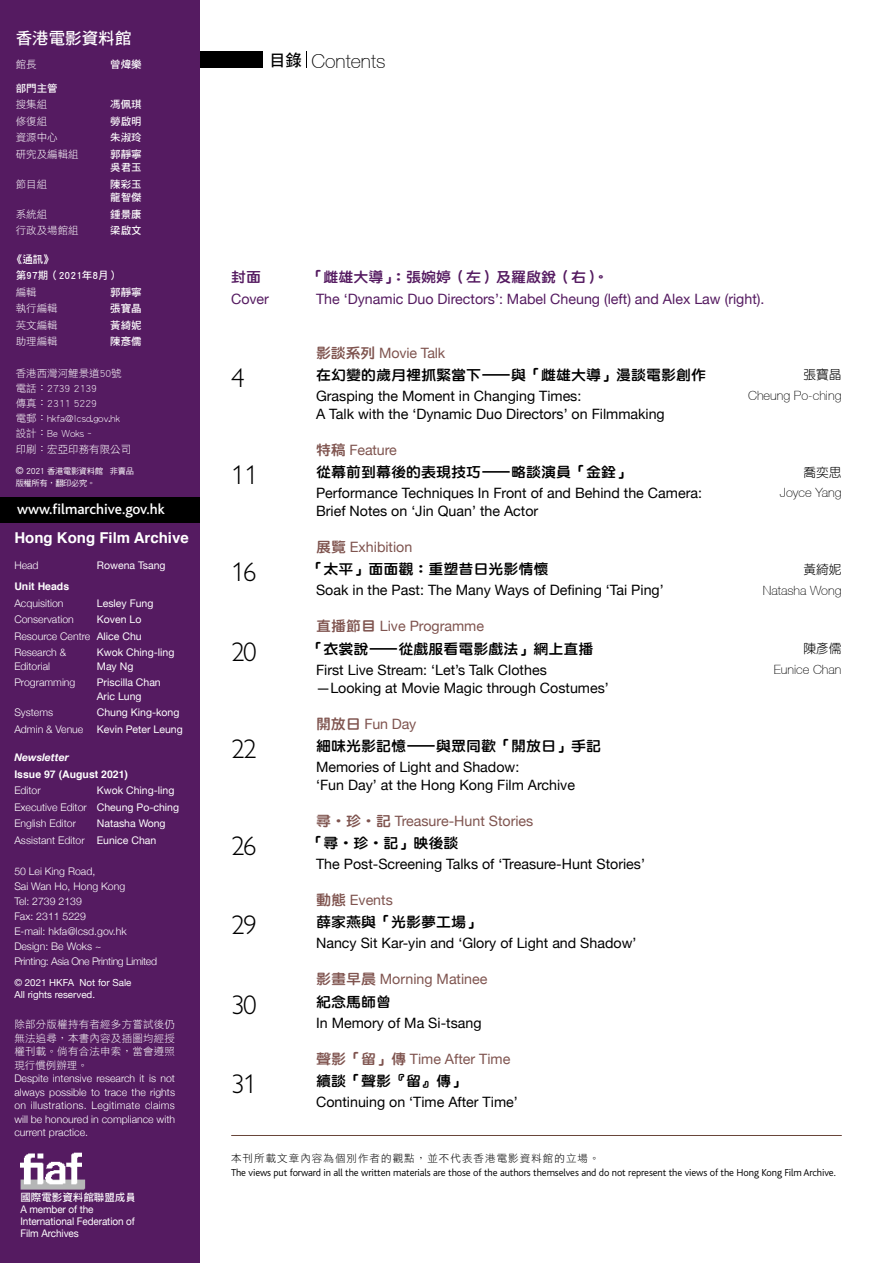
<style>
.page{position:relative;width:893px;height:1263px;background:#fff}
.page>*{position:absolute;margin:0;border:0;box-sizing:border-box;transform-origin:0 0}
.t1{font:300 27px "Gill Sans Nova";letter-spacing:-.05em;color:#000}
.t2{font:100 19.5px "Helvetica Neue CE";color:#000}
.t3{font:16.5px "DF Hei Std W7";color:#fff}
.t4{font:16.5px "DF Hei Std W7";color:#000}
.t5{font:500 15px "Bliss";color:#fff}
.t6{font:700 15px "Helvetica";color:#fff}
.t7{font:14.25px/18px "Helvetica Neue";color:#000}
.t8{font:14.25px/22.4px "DF Yuan Std W8";color:#000;scale:1.05 1}
.t9{font:14.25px/22.4px "Helvetica Neue";color:#7f544f}
.t10{font:14.25px "Helvetica Neue";color:#551b61}
.t11{font:14.25px "DF Yuan Std W8";color:#551b61;scale:1.05 1}
.t12{font:100 12.75px "Helvetica Neue CE";color:#000}
.t13{font:12.75px "DF Yuan Std W3";color:#000}
.t14{font:300 10.5px/15px "Helvetica Neue";color:#fff;text-align:justify}
.t15{font:10.5px/16.5px "Helvetica Neue";color:#fff}
.t16{font:10.5px/15px "DF Hei Std W3";color:#fff}
.t17{font:300 10.5px "Bliss";letter-spacing:-.01em;color:#000}
.t18{font:10.5px/16.5px "DF Hei Std W7";color:#fff}
.t19{font:10.5px/12px "Helvetica Neue";color:#fff;scale:.95 1}
.t20{font:10.5px "DF Hei Std W3";letter-spacing:.1em;color:#000}
.t21{font:700 10.5px "Helvetica";color:#fff}
.t22{font:italic 700 10.5px "Helvetica Neue";color:#fff}
.t23{font:9.75px/12px "Helvetica Neue";color:#fff}
.t24{font:8.25px/12px "DF Hei Std W5";letter-spacing:-.04em;color:#fff}
.s1{font-family:"DF Hei Std W3"}
.s2{font-family:"Helvetica Neue";font-size:9.75px}
.s3{font-size:9px}
.s4{font-weight:400}
.s5{font-weight:300}
.s6{color:#7f544f}
.s7{font-family:"Helvetica Neue";color:#7f544f}
.s8{font-family:"DF Yuan Std W8"}
.s9{font-family:"DF Yuan Std W8";color:#000}
</style>
<div class="page">
<div style="left:199px;top:51px;width:64px;height:17px;background:#000"></div>
<div style="left:0;top:0;width:199px;height:1263px;background:#551b61"></div>
<hr style="left:231px;top:1135px;width:611px;height:1px;background:#69463a">
<svg style="left:306px;top:51px;width:1px;height:17px"></svg>
<div style="left:0;top:497px;width:199px;height:25px;background:#000"></div>
<img style="left:20px;top:1152px;width:66px;height:38px">
<img style="left:21px;top:1153px;width:61px;height:31px">
<p class="t3" style="left:16px;top:29px;width:117px">香港電影資料館</p>
<p class="t16" style="left:16px;top:56px;width:23px">館長</p>
<p class="t18" style="left:110px;top:55px;width:33px">曾煒樂</p>
<p class="t18" style="left:16px;top:79px;width:44px">部門主管</p>
<p class="t16" style="left:16px;top:97px;width:33px">搜集組</p>
<p class="t18" style="left:110px;top:96px;width:33px">馮佩琪</p>
<p class="t16" style="left:16px;top:113px;width:33px">修復組</p>
<p class="t18" style="left:110px;top:112px;width:33px">勞啟明</p>
<p class="t16" style="left:16px;top:130px;width:44px">資源中心</p>
<p class="t18" style="left:110px;top:129px;width:33px">朱淑玲</p>
<p class="t16" style="left:16px;top:146px;width:65px">研究及編輯組</p>
<p class="t18" style="left:110px;top:145px;width:33px">郭靜寧</p>
<p class="t18" style="left:110px;top:159px;width:33px">吳君玉</p>
<p class="t16" style="left:16px;top:176px;width:33px">節目組</p>
<p class="t18" style="left:110px;top:175px;width:33px">陳彩玉</p>
<p class="t18" style="left:110px;top:189px;width:33px">龍智傑</p>
<p class="t16" style="left:16px;top:206px;width:33px">系統組</p>
<p class="t18" style="left:110px;top:205px;width:33px">鍾景康</p>
<p class="t16" style="left:16px;top:223px;width:65px">行政及場館組</p>
<p class="t18" style="left:110px;top:222px;width:33px">梁啟文</p>
<p class="t18" style="left:16px;top:250px;width:105px;text-indent:-4px">《通訊》<br>第97期（2021年8月）<span class="s1">編輯</span></p>
<p class="t18" style="left:110px;top:283px;width:33px">郭靜寧</p>
<p class="t16" style="left:16px;top:301px;width:44px">執行編輯</p>
<p class="t18" style="left:110px;top:300px;width:33px">張寶晶</p>
<p class="t16" style="left:16px;top:317px;width:44px">英文編輯</p>
<p class="t18" style="left:110px;top:316px;width:33px">黃綺妮</p>
<p class="t16" style="left:16px;top:334px;width:44px">助理編輯</p>
<p class="t18" style="left:110px;top:333px;width:33px">陳彥儒</p>
<p class="t16" style="left:16px;top:365px;width:108px">香港西灣河鯉景道50號電話：2739 2139<br>傳真：2311 5229<br>電郵：hkfa@lcsd.gov.hk設計：Be Woks ~</p>
<p class="t16" style="left:16px;top:442px;width:117px">印刷：宏亞印務有限公司</p>
<p class="t24" style="left:16px;top:465px;width:120px"><span class="s2">©</span> <span class="s3">2021</span> 香港電影資料館 非賣品版權所有，翻印必究。</p>
<p class="t5" style="left:17px;top:501px;width:149px">www.flmarchive.gov.hk</p>
<p class="t6" style="left:14px;top:526px;width:176px">Hong Kong Film Archive</p>
<p class="t14" style="left:14px;top:557px;width:26px">Head</p>
<p class="t15" style="left:97px;top:556px;width:70px">Rowena Tsang</p>
<p class="t21" style="left:14px;top:578px;width:56px">Unit Heads</p>
<p class="t14" style="left:14px;top:595px;width:51px">Acquisition</p>
<p class="t15" style="left:97px;top:594px;width:58px">Lesley Fung</p>
<p class="t14" style="left:14px;top:611px;width:61px">Conservation</p>
<p class="t14" style="left:14px;top:610px;width:129px;line-height:16.5px;text-indent:82px"><span class="s4">Koven Lo </span>Resource Centre <span class="s4">Alice Chu </span>Research &amp;</p>
<p class="t15" style="left:97px;top:643px;width:79px">Kwok Ching-ling</p>
<p class="t14" style="left:14px;top:658px;width:37px">Editorial</p>
<p class="t15" style="left:97px;top:657px;width:38px">May Ng</p>
<p class="t14" style="left:14px;top:674px;width:63px">Programming</p>
<p class="t15" style="left:97px;top:673px;width:65px">Priscilla Chan</p>
<p class="t15" style="left:97px;top:687px;width:46px">Aric Lung</p>
<p class="t14" style="left:14px;top:704px;width:40px">Systems</p>
<p class="t15" style="left:97px;top:703px;width:84px">Chung King-kong</p>
<p class="t14" style="left:14px;top:721px;width:71px">Admin &amp; Venue</p>
<p class="t15" style="left:97px;top:720px;width:87px">Kevin Peter Leung</p>
<p class="t22" style="left:14px;top:749px;width:56px">Newsletter</p>
<p class="t21" style="left:14px;top:765px;width:115px">Issue 97 (August 2021)</p>
<p class="t14" style="left:14px;top:782px;width:28px">Editor</p>
<p class="t15" style="left:14px;top:781px;width:166px;text-indent:82px">Kwok Ching-ling<br><span class="s5">Executive Editor</span> Cheung Po-ching<br><span class="s5">English Editor</span></p>
<p class="t15" style="left:14px;top:814px;width:153px;text-indent:82px">Natasha Wong<br><span class="s5">Assistant Editor</span> Eunice Chan</p>
<p class="t14" style="left:14px;top:863px;width:144px;text-align:left">50 Lei King Road,<br>Sai Wan Ho, Hong Kong<br>Tel: 2739 2139<br>Fax: 2311 5229<br>E-mail: hkfa@lcsd.gov.hk<br>Design: Be Woks ~<br>Printing: Asia One Printing Limited</p>
<p class="t23" style="left:14px;top:976px;width:119px">© 2021 HKFA Not for Sale<br>All rights reserved.</p>
<p class="t16" style="left:14px;top:1017px;width:162px;line-height:13.5px;text-align:justify">除部分版權持有者經多方嘗試後仍無法追尋，本書內容及插圖均經授權刊載。倘有合法申索，當會遵照現行慣例辦理。</p>
<p class="t14" style="left:14px;top:1070px;width:162px">Despite intensive research it is not</p>
<p class="t14" style="left:14px;top:1084px;width:162px">always possible to trace the rights</p>
<p class="t14" style="left:14px;top:1098px;width:162px;line-height:13.5px">on illustrations. Legitimate claims will be honoured in compliance with current practice.</p>
<p class="t18" style="left:20px;top:1189px;width:117px">國際電影資料館聯盟成員</p>
<p class="t19" style="left:20px;top:1203px;width:122px">A member of the<br>International Federation of<br>Film Archives</p>
<p class="t4" style="left:269px;top:52px;width:34px">目錄</p>
<p class="t2" style="left:311px;top:50px;width:76px">Contents</p>
<p class="t11" style="left:231px;top:269px;width:30px">封面</p>
<p class="t10" style="left:231px;top:287px;width:39px">Cover</p>
<p class="t1" style="left:231px;top:361px;width:15px">4</p>
<p class="t1" style="left:231px;top:458px;width:28px">11</p>
<p class="t1" style="left:231px;top:556px;width:27px">16</p>
<p class="t1" style="left:231px;top:635px;width:27px">20</p>
<p class="t1" style="left:231px;top:732px;width:27px">22</p>
<p class="t1" style="left:231px;top:829px;width:27px">26</p>
<p class="t1" style="left:231px;top:909px;width:27px">29</p>
<p class="t1" style="left:231px;top:988px;width:27px">30</p>
<p class="t1" style="left:231px;top:1067px;width:27px">31</p>
<p class="t11" style="left:309px;top:269px;width:287px">「雌雄大導」：張婉婷（左）及羅啟銳（右）。</p>
<p class="t10" style="left:316px;top:287px;width:450px">The ‘Dynamic Duo Directors’: Mabel Cheung (left) and Alex Law (right).</p>
<p class="t8" style="left:316px;top:341px;width:373px"><span class="s6">影談系列</span> <span class="s7">Movie Talk<br></span>在幻變的歲月裡抓緊當下—與「雌雄大導」漫談電影創作</p>
<p class="t13" style="left:803px;top:368px;width:40px">張寶晶</p>
<p class="t7" style="left:316px;top:386px;width:267px">Grasping the Moment in Changing Times:</p>
<p class="t12" style="left:748px;top:388px;width:95px">Cheung Po-ching</p>
<p class="t7" style="left:316px;top:404px;width:350px">A Talk with the ‘Dynamic Duo Directors’ on Filmmaking</p>
<p class="t8" style="left:316px;top:438px;width:302px"><span class="s6">特稿</span> <span class="s7">Feature<br></span>從幕前到幕後的表現技巧—略談演員「金銓」</p>
<p class="t13" style="left:803px;top:465px;width:40px">喬奕思</p>
<p class="t7" style="left:316px;top:483px;width:387px">Performance Techniques In Front of and Behind the Camera:</p>
<p class="t12" style="left:780px;top:486px;width:63px">Joyce Yang</p>
<p class="t7" style="left:316px;top:501px;width:224px">Brief Notes on ‘Jin Quan’ the Actor</p>
<p class="t8" style="left:309px;top:535px;width:230px;text-indent:8px"><span class="s6">展覽</span> <span class="s7">Exhibition<br></span>「太平」面面觀：重塑昔日光影情懷</p>
<p class="t13" style="left:803px;top:562px;width:40px">黃綺妮</p>
<p class="t7" style="left:316px;top:580px;width:349px">Soak in the Past: The Many Ways of Defining ‘Tai Ping’</p>
<p class="t12" style="left:763px;top:583px;width:80px">Natasha Wong</p>
<p class="t8" style="left:309px;top:615px;width:273px;text-indent:8px"><span class="s6">直播節目</span> <span class="s7">Live Programme<br></span>「衣裳說—從戲服看電影戲法」網上直播</p>
<p class="t13" style="left:803px;top:641px;width:40px">陳彥儒</p>
<p class="t7" style="left:316px;top:659px;width:232px">First Live Stream: ‘Let’s Talk Clothes</p>
<p class="t12" style="left:774px;top:662px;width:69px">Eunice Chan</p>
<p class="t7" style="left:316px;top:677px;width:294px">—Looking at Movie Magic through Costumes’</p>
<p class="t8" style="left:316px;top:712px;width:273px"><span class="s6">開放日</span> <span class="s7">Fun Day<br></span>細味光影記憶—與眾同歡「開放日」手記</p>
<p class="t7" style="left:316px;top:757px;width:260px">Memories of Light and Shadow:<br>‘Fun Day’ at the Hong Kong Film Archive</p>
<p class="t9" style="left:309px;top:808px;width:226px;text-indent:8px"><span class="s8">尋•珍•記</span> Treasure-Hunt Stories<span class="s9">「尋•珍•記」映後談</span></p>
<p class="t7" style="left:316px;top:854px;width:330px">The Post-Screening Talks of ‘Treasure-Hunt Stories’</p>
<p class="t8" style="left:316px;top:888px;width:159px"><span class="s6">動態</span> <span class="s7">Events<br></span>薛家燕與「光影夢工場」</p>
<p class="t7" style="left:316px;top:933px;width:322px">Nancy Sit Kar-yin and ‘Glory of Light and Shadow’</p>
<p class="t9" style="left:316px;top:967px;width:173px"><span class="s8">影畫早晨</span> Morning Matinee<span class="s9">紀念馬師曾</span></p>
<p class="t7" style="left:316px;top:1012px;width:167px">In Memory of Ma Si-tsang</p>
<p class="t9" style="left:316px;top:1046px;width:196px"><span class="s8">聲影「留」傳</span> Time After Time<span class="s9">續談「聲影『留』傳」</span></p>
<p class="t7" style="left:316px;top:1092px;width:203px">Continuing on ‘Time After Time’</p>
<p class="t20" style="left:231px;top:1153px;width:370px">本刊所載文章內容為個別作者的觀點，並不代表香港電影資料館的立場。</p>
<p class="t17" style="left:231px;top:1167px;width:606px">The views put forward in all the written materials are those of the authors themselves and do not represent the views of the Hong Kong Film Archive.</p>
</div>
